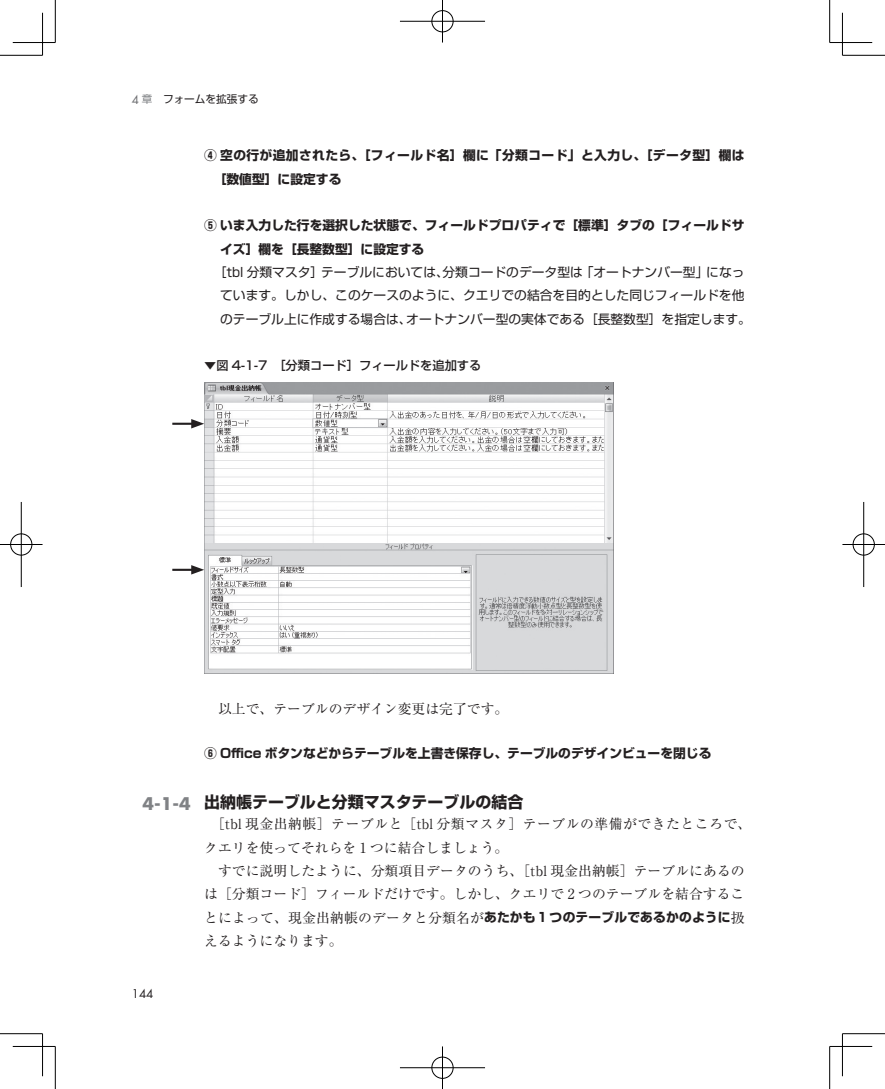
<style>
.page{position:relative;width:885px;height:1089px;background:#fff}
.page>*{position:absolute;margin:0;border:0;box-sizing:border-box;transform-origin:0 0}
.t1{font:700 15.9px "Shin Go Pro";color:#231f20}
.t2{font:13.8px/23.4px "Ryumin Pro";color:#231f20}
.t3{font:12.75px/23.4px "Shin Go Pro";color:#231f20;text-align:center}
.t4{font:700 12.75px/23.4px "Shin Go Pro";color:#231f20}
.t5{font:700 12.75px/23.4px "Shin Go Pro";letter-spacing:.03em;color:#231f20}
.t6{font:500 12.15px "Shin Go Pro";color:#231f20}
.t7{font:11.7px "Futura";color:#231f20}
.t8{font:10.65px "Shin Go Pro";color:#231f20}
.s1{font-family:"Futura";font-size:11.7px;color:#6c6d70}
.s2{color:#808285}
.s3{font-family:"Futura";font-size:16.95px;color:#808285}
.s4{font-family:"Shin Go Pro";font-weight:700;font-size:12.75px}
</style>
<div class="page">
<img style="left:204px;top:383px;width:409px;height:290px">
<hr style="left:172px;top:423px;width:23px;height:2px;background:#231f20">
<svg style="left:191px;top:419px;width:13px;height:9px"></svg>
<hr style="left:172px;top:569px;width:23px;height:2px;background:#231f20">
<svg style="left:191px;top:565px;width:13px;height:9px"></svg>
<hr style="left:0;top:55px;width:43px;height:1px;background:#000">
<hr style="left:842px;top:55px;width:42px;height:1px;background:#000">
<hr style="left:0;top:1033px;width:43px;height:1px;background:#000">
<hr style="left:842px;top:1033px;width:42px;height:1px;background:#000">
<hr style="left:55px;top:0;width:1px;height:43px;background:#000">
<hr style="left:55px;top:1046px;width:1px;height:43px;background:#000">
<hr style="left:829px;top:0;width:1px;height:43px;background:#000">
<hr style="left:829px;top:1046px;width:1px;height:43px;background:#000">
<hr style="left:13px;top:42px;width:42px;height:1px;background:#000">
<hr style="left:829px;top:42px;width:43px;height:1px;background:#000">
<hr style="left:13px;top:1046px;width:42px;height:1px;background:#000">
<hr style="left:829px;top:1046px;width:43px;height:1px;background:#000">
<hr style="left:42px;top:13px;width:1px;height:42px;background:#000">
<hr style="left:42px;top:1033px;width:1px;height:43px;background:#000">
<hr style="left:842px;top:13px;width:1px;height:42px;background:#000">
<hr style="left:842px;top:1033px;width:1px;height:43px;background:#000">
<div style="left:431px;top:10px;width:23px;height:23px;border:2px solid #fff;border-radius:50%"></div>
<hr style="left:400px;top:20px;width:85px;height:2px;background:#fff">
<hr style="left:441px;top:0;width:2px;height:43px;background:#fff">
<div style="left:431px;top:10px;width:22px;height:22px;border:1px solid #000;border-radius:50%"></div>
<hr style="left:400px;top:21px;width:85px;height:1px;background:#000">
<hr style="left:442px;top:0;width:1px;height:43px;background:#000">
<div style="left:431px;top:1056px;width:23px;height:23px;border:2px solid #fff;border-radius:50%"></div>
<hr style="left:400px;top:1066px;width:85px;height:2px;background:#fff">
<hr style="left:441px;top:1046px;width:2px;height:43px;background:#fff">
<div style="left:431px;top:1056px;width:22px;height:22px;border:1px solid #000;border-radius:50%"></div>
<hr style="left:400px;top:1067px;width:85px;height:1px;background:#000">
<hr style="left:442px;top:1046px;width:1px;height:43px;background:#000">
<div style="left:10px;top:533px;width:23px;height:23px;border:2px solid #fff;border-radius:50%"></div>
<hr style="left:0;top:543px;width:43px;height:2px;background:#fff">
<hr style="left:20px;top:502px;width:2px;height:85px;background:#fff">
<div style="left:10px;top:533px;width:22px;height:22px;border:1px solid #000;border-radius:50%"></div>
<hr style="left:0;top:544px;width:43px;height:1px;background:#000">
<hr style="left:21px;top:502px;width:1px;height:85px;background:#000">
<div style="left:851px;top:533px;width:24px;height:23px;border:2px solid #fff;border-radius:50%"></div>
<hr style="left:842px;top:543px;width:42px;height:2px;background:#fff">
<hr style="left:862px;top:502px;width:2px;height:85px;background:#fff">
<div style="left:852px;top:533px;width:22px;height:22px;border:1px solid #000;border-radius:50%"></div>
<hr style="left:842px;top:544px;width:42px;height:1px;background:#000">
<hr style="left:863px;top:502px;width:1px;height:85px;background:#000">
<p class="t8" style="left:132px;top:91px;width:128px"><span class="s1">4</span> <span class="s2">章</span>　フォームを拡張する</p>
<p class="t5" style="left:214px;top:142px;width:532px;text-indent:-10px">④ 空の行が追加されたら、［フィールド名］欄に「分類コード」と入力し、［データ型］欄は［数値型］に設定する</p>
<p class="t4" style="left:220px;top:212px;width:525px;text-indent:-16px">⑤ いま入力した行を選択した状態で、フィールドプロパティで［標準］タブの［フィールドサイズ］欄を［長整数型］に設定する</p>
<p class="t3" style="left:214px;top:259px;width:538px">［tbl 分類マスタ］テーブルにおいては、分類コードのデータ型は「オートナンバー型」になっています。しかし、このケースのように、クエリでの結合を目的とした同じフィールドを他のテーブル上に作成する場合は、オートナンバー型の実体である［長整数型］を指定します。</p>
<p class="t6" style="left:204px;top:355px;width:278px">▼図 4-1-7　［分類コード］フィールドを追加する</p>
<p class="t2" style="left:204px;top:696px;width:306px">　以上で、テーブルのデザイン変更は完了です。</p>
<p class="t4" style="left:204px;top:740px;width:508px">⑥ Office ボタンなどからテーブルを上書き保存し、テーブルのデザインビューを閉じる</p>
<p class="t1" style="left:142px;top:789px;width:382px"><span class="s3">4-1-4</span> 出納帳テーブルと分類マスタテーブルの結合</p>
<p class="t2" style="left:204px;top:811px;width:548px">　［tbl 現金出納帳］テーブルと［tbl 分類マスタ］テーブルの準備ができたところで、クエリを使ってそれらを 1 つに結合しましょう。<br>　すでに説明したように、分類項目データのうち、［tbl 現金出納帳］テーブルにあるのは［分類コード］フィールドだけです。しかし、クエリで 2 つのテーブルを結合することによって、現金出納帳のデータと分類名が<span class="s4">あたかも1つのテーブルであるかのように</span>扱えるようになります。</p>
<p class="t7" style="left:132px;top:985px;width:23px">144</p>
</div>
